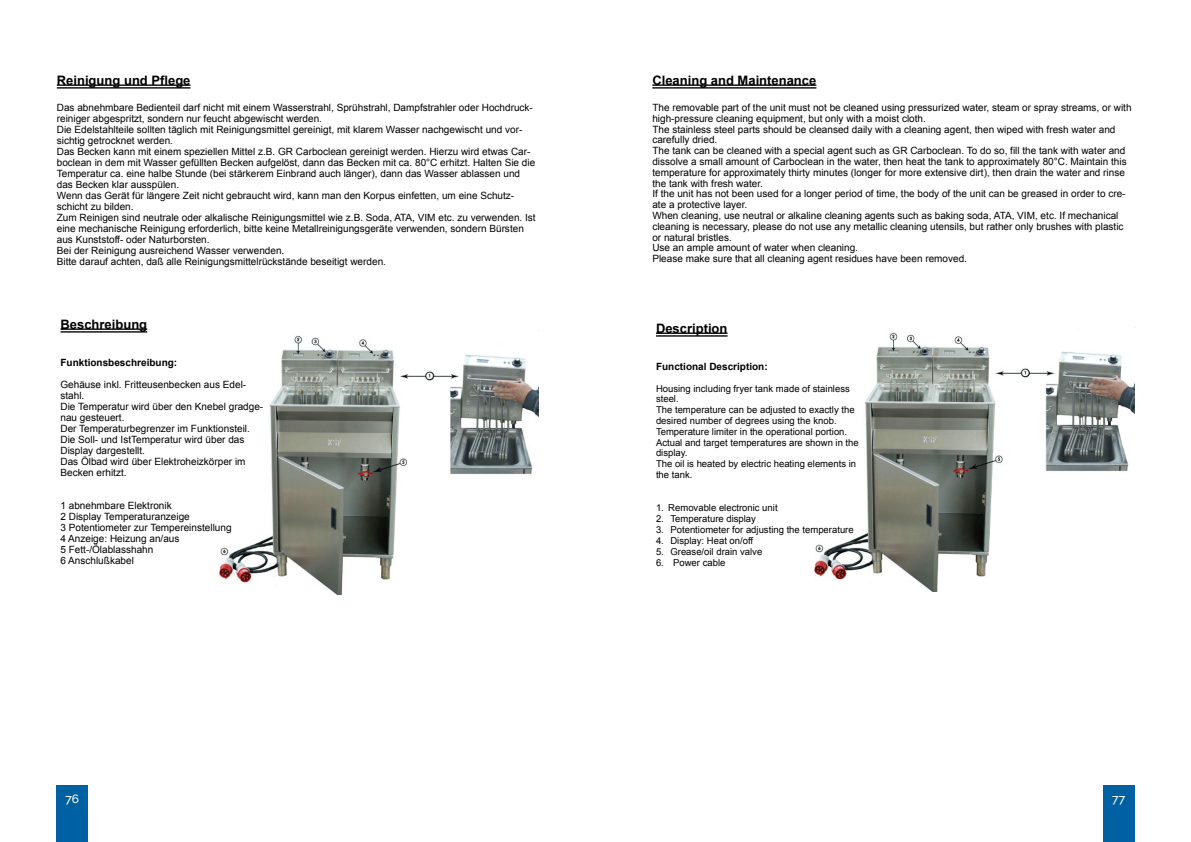
<style>
.page{position:relative;width:1191px;height:842px;background:#fff}
.page>*{position:absolute;margin:0;border:0;box-sizing:border-box;transform-origin:0 0}
.t1{font:700 13px "Arial";color:#000}
.t2{font:500 12px "Raleway";color:#fff}
.t3{font:10px/11px "Arial";color:#000}
.t4{font:700 10px "Arial";color:#000}
.t5{font:9.5px/10.8px "Arial";color:#000}
</style>
<div class="page">
<hr style="left:57px;top:84px;width:133px;height:2px;background:#000">
<hr style="left:57px;top:87px;width:133px;height:2px;background:#000">
<img style="left:219px;top:335px;width:319px;height:260px">
<hr style="left:60px;top:328px;width:87px;height:2px;background:#000">
<hr style="left:60px;top:331px;width:87px;height:2px;background:#000">
<hr style="left:652px;top:84px;width:164px;height:2px;background:#000">
<hr style="left:652px;top:87px;width:164px;height:2px;background:#000">
<img style="left:814px;top:332px;width:320px;height:260px">
<hr style="left:656px;top:332px;width:71px;height:2px;background:#000">
<hr style="left:656px;top:335px;width:71px;height:2px;background:#000">
<div style="left:57px;top:785px;width:31px;height:57px;background:#0061a2"></div>
<div style="left:1103px;top:785px;width:31px;height:57px;background:#0061a2"></div>
<h1 class="t1" style="left:57px;top:72px;width:135px">Reinigung und Pflege</h1>
<p class="t3" style="left:57px;top:102px;width:480px">Das abnehmbare Bedienteil darf nicht mit einem Wasserstrahl, Sprühstrahl, Dampfstrahler oder Hochdruck&shy;reiniger abgespritzt, sondern nur feucht abgewischt werden.<br>Die Edelstahlteile sollten täglich mit Reinigungsmittel gereinigt, mit klarem Wasser nachgewischt und vor&shy;sichtig getrocknet werden.<br>Das Becken kann mit einem speziellen Mittel z.B. GR Carboclean gereinigt werden. Hierzu wird etwas Car&shy;boclean in dem mit Wasser gefüllten Becken aufgelöst, dann das Becken mit ca. 80°C erhitzt. Halten Sie die Temperatur ca. eine halbe Stunde (bei stärkerem Einbrand auch länger), dann das Wasser ablassen und das Becken klar ausspülen.<br>Wenn das Gerät für längere Zeit nicht gebraucht wird, kann man den Korpus einfetten, um eine Schutz&shy;schicht zu bilden.<br>Zum Reinigen sind neutrale oder alkalische Reinigungsmittel wie z.B. Soda, ATA, VIM etc. zu verwenden. Ist eine mechanische Reinigung erforderlich, bitte keine Metallreinigungsgeräte verwenden, sondern Bürsten aus Kunststoff- oder Naturborsten.<br>Bei der Reinigung ausreichend Wasser verwenden.<br>Bitte darauf achten, daß alle Reinigungsmittelrückstände beseitigt werden.</p>
<h1 class="t1" style="left:60px;top:316px;width:88px">Beschreibung</h1>
<p class="t4" style="left:60px;top:356px;width:118px">Funktionsbeschreibung:</p>
<p class="t3" style="left:60px;top:379px;width:204px">Gehäuse inkl. Fritteusenbecken aus Edel&shy;stahl.<br>Die Temperatur wird über den Knebel gradge&shy;nau gesteuert.<br>Der Temperaturbegrenzer im Funktionsteil.<br>Die Soll- und IstTemperatur wird über das<br>Display dargestellt.<br>Das Ölbad wird über Elektroheizkörper im<br>Becken erhitzt.</p>
<p class="t3" style="left:60px;top:500px;width:172px">1 abnehmbare Elektronik<br>2 Display Temperaturanzeige<br>3 Potentiometer zur Tempereinstellung<br>4 Anzeige: Heizung an/aus<br>5 Fett-/Ölablasshahn<br>6 Anschlußkabel</p>
<h1 class="t1" style="left:652px;top:72px;width:165px">Cleaning and Maintenance</h1>
<p class="t3" style="left:652px;top:102px;width:481px">The removable part of the unit must not be cleaned using pressurized water, steam or spray streams, or with high-pressure cleaning equipment, but only with a moist cloth.<br>The stainless steel parts should be cleansed daily with a cleaning agent, then wiped with fresh water and carefully dried.<br>The tank can be cleaned with a special agent such as GR Carboclean. To do so, fill the tank with water and dissolve a small amount of Carboclean in the water, then heat the tank to approximately 80°C. Maintain this temperature for approximately thirty minutes (longer for more extensive dirt), then drain the water and rinse the tank with fresh water.<br>If the unit has not been used for a longer period of time, the body of the unit can be greased in order to cre&shy;ate a protective layer.<br>When cleaning, use neutral or alkaline cleaning agents such as baking soda, ATA, VIM, etc. If mechanical cleaning is necessary, please do not use any metallic cleaning utensils, but rather only brushes with plastic or natural bristles.<br>Use an ample amount of water when cleaning.<br>Please make sure that all cleaning agent residues have been removed.</p>
<h1 class="t1" style="left:656px;top:320px;width:73px">Description</h1>
<p class="t4" style="left:656px;top:360px;width:113px">Functional Description:</p>
<p class="t5" style="left:656px;top:383px;width:204px">Housing including fryer tank made of stainless steel.<br>The temperature can be adjusted to exactly the desired number of degrees using the knob.<br>Temperature limiter in the operational portion.<br>Actual and target temperatures are shown in the display.<br>The oil is heated by electric heating elements in the tank.</p>
<p class="t5" style="left:656px;top:502px;width:123px">1. Removable electronic unit</p>
<p class="t5" style="left:656px;top:513px;width:101px">2. Temperature display</p>
<p class="t5" style="left:656px;top:524px;width:199px">3. Potentiometer for adjusting the temperature</p>
<p class="t5" style="left:656px;top:535px;width:99px">4. Display: Heat on/off</p>
<p class="t5" style="left:656px;top:546px;width:108px">5. Grease/oil drain valve</p>
<p class="t5" style="left:656px;top:557px;width:71px">6. Power cable</p>
<p class="t2" style="left:65px;top:792px;width:15px">76</p>
<p class="t2" style="left:1112px;top:792px;width:14px">77</p>
</div>
